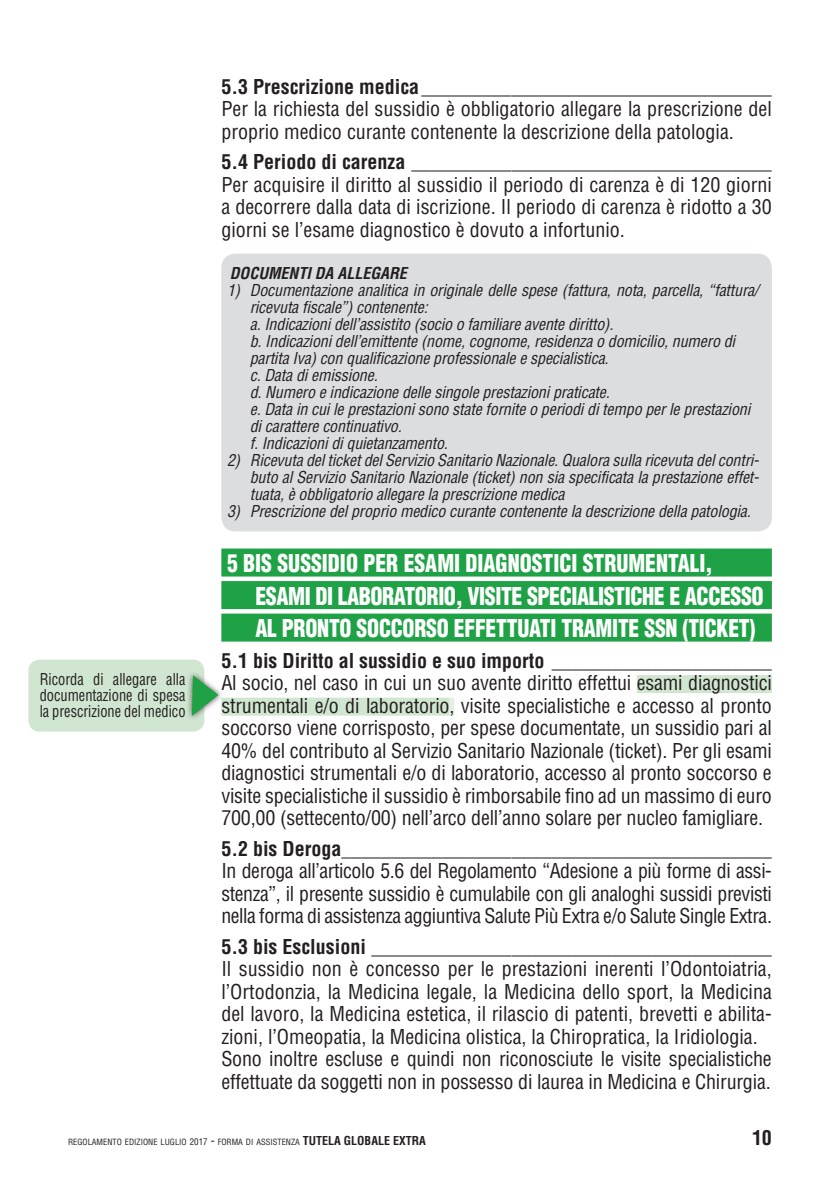
<style>
.page{position:relative;width:840px;height:1191px;background:#fff}
.page>*{position:absolute;margin:0;border:0;box-sizing:border-box;transform-origin:0 0}
.t1{font:900 condensed 24px/32.6px "Helvetica LT Std";letter-spacing:-.01em;color:#fff;scale:.9 1}
.t2{font:condensed 20px/22.6px "Helvetica LT Std";color:#231f20;text-align:justify}
.t3{font:700 condensed 20px "Helvetica LT Std";color:#231f20}
.t4{font:italic condensed 16px/17px "Helvetica LT Std";letter-spacing:-.01em;color:#231f20}
.t5{font:condensed 16px/16px "Helvetica LT Std";color:#231f20;text-align:justify;scale:.9 1}
.t6{font:italic 700 condensed 16px "Helvetica LT Std";color:#231f20}
.t7{font:condensed 8.4px "Helvetica LT Std";color:#231f20}
.s1{font-size:9px}
.s2{font-size:12px}
.s3{font-weight:700;font-size:12px}
</style>
<div class="page">
<div style="left:221px;top:548px;width:550px;height:28px;background:#1fa245"></div>
<div style="left:221px;top:581px;width:550px;height:28px;background:#1fa245"></div>
<div style="left:221px;top:613px;width:550px;height:28px;background:#1fa245"></div>
<div style="left:636px;top:675px;width:135px;height:18px;background:#d1e6d0"></div>
<div style="left:221px;top:697px;width:228px;height:18px;background:#d1e6d0"></div>
<div style="left:449px;top:697px;width:5px;height:18px;background:#e3f0e1"></div>
<div style="left:221px;top:254px;width:550px;height:277px;background:#dcdddf;border-radius:14px"></div>
<div style="left:28px;top:659px;width:176px;height:72px;background:#d1e6d0;border-radius:11px"></div>
<div style="left:186px;top:669px;width:38px;height:52px;background:#231f20;opacity:.75"></div>
<svg style="left:192px;top:675px;width:26px;height:41px"></svg>
<p class="t5" style="left:40px;top:671px;width:163px">Ricorda di allegare alla documentazione di spesa la prescrizione del medico</p>
<p class="t3" style="left:221px;top:74px;width:551px">5.3 Prescrizione medica___________________________________</p>
<p class="t2" style="left:221px;top:98px;width:551px">Per la richiesta del sussidio è obbligatorio allegare la prescrizione del proprio medico curante contenente la descrizione della patologia.</p>
<p class="t3" style="left:221px;top:149px;width:551px">5.4 Periodo di carenza ____________________________________</p>
<p class="t2" style="left:221px;top:173px;width:551px">Per acquisire il diritto al sussidio il periodo di carenza è di 120 giorni a decorrere dalla data di iscrizione. Il periodo di carenza è ridotto a 30 giorni se l’esame diagnostico è dovuto a infortunio.</p>
<p class="t6" style="left:230px;top:263px;width:178px">DOCUMENTI DA ALLEGARE</p>
<p class="t4" style="left:249px;top:282px;width:510px;text-indent:-23px">1) Documentazione analitica in originale delle spese (fattura, nota, parcella, “fattura/ ricevuta fiscale”) contenente:<br>a. Indicazioni dell’assistito (socio o familiare avente diritto).<br>b. Indicazioni dell’emittente (nome, cognome, residenza o domicilio, numero di partita Iva) con qualificazione professionale e specialistica.<br>c. Data di emissione.<br>d. Numero e indicazione delle singole prestazioni praticate.<br>e. Data in cui le prestazioni sono state fornite o periodi di tempo per le prestazioni di carattere continuativo.<br>f. Indicazioni di quietanzamento.</p>
<p class="t4" style="left:249px;top:452px;width:510px;text-align:justify;text-indent:-23px">2) Ricevuta del ticket del Servizio Sanitario Nazionale. Qualora sulla ricevuta del contri&shy;buto al Servizio Sanitario Nazionale (ticket) non sia specificata la prestazione effet&shy;tuata, è obbligatorio allegare la prescrizione medica</p>
<p class="t4" style="left:227px;top:503px;width:525px">3) Prescrizione del proprio medico curante contenente la descrizione della patologia.</p>
<p class="t1" style="left:255px;top:547px;width:566px;text-indent:-28px">5 BIS SUSSIDIO PER ESAMI DIAGNOSTICI STRUMENTALI,<br>ESAMI DI LABORATORIO, VISITE SPECIALISTICHE E ACCESSO<br>AL PRONTO SOCCORSO EFFETTUATI TRAMITE SSN (TICKET)</p>
<p class="t3" style="left:221px;top:648px;width:551px">5.1 bis Diritto al sussidio e suo importo ______________________</p>
<p class="t2" style="left:221px;top:671px;width:551px">Al socio, nel caso in cui un suo avente diritto effettui esami diagnostici strumentali e/o di laboratorio, visite specialistiche e accesso al pronto soccorso viene corrisposto, per spese documentate, un sussidio pari al 40% del contributo al Servizio Sanitario Nazionale (ticket). Per gli esami diagnostici strumentali e/o di laboratorio, accesso al pronto soccorso e visite specialistiche il sussidio è rimborsabile fino ad un massimo di euro 700,00 (settecento/00) nell’arco dell’anno solare per nucleo famigliare.</p>
<p class="t3" style="left:221px;top:836px;width:551px">5.2 bis Deroga___________________________________________</p>
<p class="t2" style="left:221px;top:859px;width:552px">In deroga all’articolo 5.6 del Regolamento “Adesione a più forme di assi&shy;stenza”, il presente sussidio è cumulabile con gli analoghi sussidi previsti nella forma di assistenza aggiuntiva Salute Più Extra e/o Salute Single Extra.</p>
<p class="t3" style="left:221px;top:934px;width:551px">5.3 bis Esclusioni ________________________________________</p>
<p class="t2" style="left:221px;top:957px;width:551px;text-align:left">Il sussidio non è concesso per le prestazioni inerenti l’Odontoiatria, l’Ortodonzia, la Medicina legale, la Medicina dello sport, la Medicina del lavoro, la Medicina estetica, il rilascio di patenti, brevetti e abilita&shy;zioni, l’Omeopatia, la Medicina olistica, la Chiropratica, la Iridiologia.<br>Sono inoltre escluse e quindi non riconosciute le visite specialistiche effettuate da soggetti non in possesso di laurea in Medicina e Chirurgia.</p>
<p class="t7" style="left:68px;top:1136px;width:359px">REGOLAMENTO EDIZIONE LUGLIO <span class="s1">2017</span> <span class="s2">-</span> FORMA DI ASSISTENZA <span class="s3">TUTELA GLOBALE EXTRA</span></p>
<p class="t3" style="left:751px;top:1125px;width:21px">10</p>
</div>
